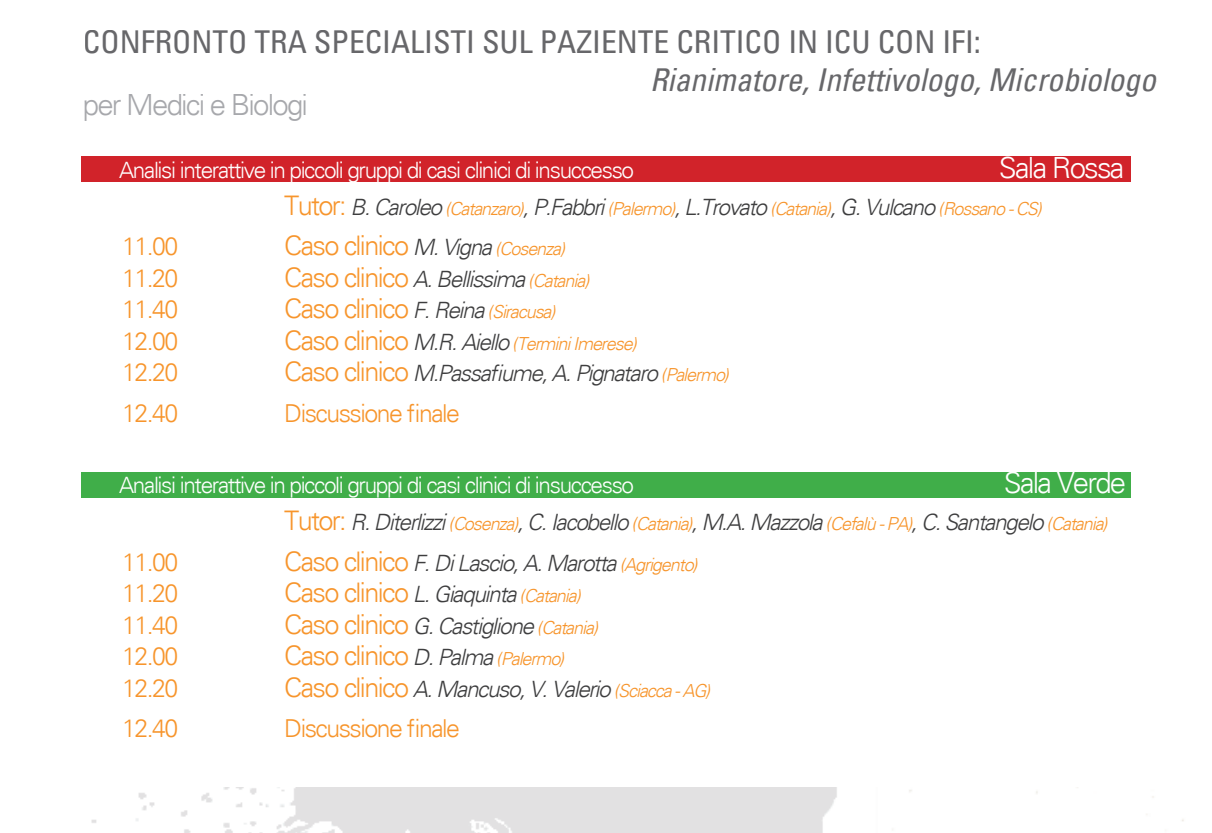
<style>
.page{position:relative;width:1212px;height:833px;background:#fff}
.page>*{position:absolute;margin:0;border:0;box-sizing:border-box;transform-origin:0 0}
.t1{font:condensed 31.5px "Univers";color:#67676a}
.t2{font:italic condensed 31.5px "Univers";color:#67676a}
.t3{font:300 29.25px "Univers";letter-spacing:-.06em;color:#fff}
.t4{font:300 29.25px "Univers";letter-spacing:-.06em;color:#a7a8ac}
.t5{font:300 27px "Univers";letter-spacing:-.06em;color:#f7952c}
.t6{font:300 24.75px "Univers";letter-spacing:-.06em;color:#f7952c}
.t7{font:italic 300 22.5px "Univers";letter-spacing:-.06em;color:#3e3e3f}
.t8{font:300 22.5px "Univers";letter-spacing:-.06em;color:#fff}
.t9{font:italic 300 18px "Univers";letter-spacing:-.06em;color:#f7952c}
.s1{font-style:normal;font-size:27px}
.s2{font-size:22.5px;color:#3e3e3f}
.s3{font-style:italic;font-size:22.5px;color:#3e3e3f}
.s4{font-style:italic;font-size:18px}
.s5{font-style:normal;font-size:27px;color:#f7952c}
.s6{font-size:18px;color:#f7952c}
</style>
<div class="page">
<img style="left:91px;top:787px;width:1093px;height:45px">
<div style="left:81px;top:156px;width:1050px;height:26px;background:#d1232a"></div>
<div style="left:81px;top:472px;width:1050px;height:26px;background:#40ae49"></div>
<h1 class="t1" style="left:83px;top:21px;width:899px">CONFRONTO TRA SPECIALISTI SUL PAZIENTE CRITICO IN ICU CON IFI:</h1>
<h1 class="t2" style="left:650px;top:59px;width:507px">Rianimatore, Infettivologo, Microbiologo</h1>
<h2 class="t4" style="left:83px;top:87px;width:227px">per Medici e Biologi</h2>
<p class="t8" style="left:119px;top:156px;width:516px">Analisi interattive in piccoli gruppi di casi clinici di insuccesso</p>
<h2 class="t3" style="left:999px;top:149px;width:127px">Sala Rossa</h2>
<p class="t9" style="left:284px;top:197px;width:759px"><span class="s1">Tutor:</span> <span class="s2">B. Caroleo</span> (Catanzaro)<span class="s2">, P.Fabbri</span> (Palermo)<span class="s2">, L.Trovato</span> (Catania)<span class="s2">, G. Vulcano</span> (Rossano - CS)</p>
<p class="t6" style="left:122px;top:231px;width:57px">11.00</p>
<p class="t5" style="left:284px;top:229px;width:282px">Caso clinico <span class="s3">M. Vigna</span> <span class="s4">(Cosenza)</span></p>
<p class="t6" style="left:122px;top:263px;width:57px">11.20</p>
<p class="t7" style="left:284px;top:265px;width:307px"><span class="s5">Caso clinico</span> A. Bellissima <span class="s6">(Catania)</span></p>
<p class="t6" style="left:122px;top:294px;width:57px">11.40</p>
<p class="t5" style="left:284px;top:292px;width:273px">Caso clinico <span class="s3">F. Reina</span> <span class="s4">(Siracusa)</span></p>
<p class="t6" style="left:122px;top:326px;width:57px">12.00</p>
<p class="t9" style="left:284px;top:332px;width:354px"><span class="s1">Caso clinico</span> <span class="s2">M.R. Aiello</span> (Termini Imerese)</p>
<p class="t6" style="left:122px;top:357px;width:57px">12.20</p>
<p class="t7" style="left:284px;top:360px;width:446px"><span class="s5">Caso clinico</span> M.Passafiume, A. Pignataro <span class="s6">(Palermo)</span></p>
<p class="t6" style="left:122px;top:398px;width:57px">12.40</p>
<p class="t6" style="left:284px;top:398px;width:177px">Discussione finale</p>
<p class="t8" style="left:119px;top:472px;width:516px">Analisi interattive in piccoli gruppi di casi clinici di insuccesso</p>
<h2 class="t3" style="left:1004px;top:465px;width:124px">Sala Verde</h2>
<p class="t7" style="left:284px;top:508px;width:825px"><span class="s5">Tutor:</span> R. Diterlizzi <span class="s6">(Cosenza)</span>, C. Iacobello <span class="s6">(Catania)</span>, M.A. Mazzola <span class="s6">(Cefalù - PA)</span>, C. Santangelo <span class="s6">(Catania)</span></p>
<p class="t6" style="left:122px;top:547px;width:57px">11.00</p>
<p class="t7" style="left:284px;top:549px;width:415px"><span class="s5">Caso clinico</span> F. Di Lascio, A. Marotta <span class="s6">(Agrigento)</span></p>
<p class="t6" style="left:122px;top:578px;width:57px">11.20</p>
<p class="t5" style="left:284px;top:576px;width:298px">Caso clinico <span class="s3">L. Giaquinta</span> <span class="s4">(Catania)</span></p>
<p class="t6" style="left:122px;top:610px;width:57px">11.40</p>
<p class="t7" style="left:284px;top:612px;width:315px"><span class="s5">Caso clinico</span> G. Castiglione <span class="s6">(Catania)</span></p>
<p class="t6" style="left:122px;top:641px;width:57px">12.00</p>
<p class="t5" style="left:284px;top:639px;width:281px">Caso clinico <span class="s3">D. Palma</span> <span class="s4">(Palermo)</span></p>
<p class="t6" style="left:122px;top:673px;width:57px">12.20</p>
<p class="t7" style="left:284px;top:675px;width:427px"><span class="s5">Caso clinico</span> A. Mancuso, V. Valerio <span class="s6">(Sciacca - AG)</span></p>
<p class="t6" style="left:122px;top:713px;width:57px">12.40</p>
<p class="t6" style="left:284px;top:713px;width:177px">Discussione finale</p>
</div>
